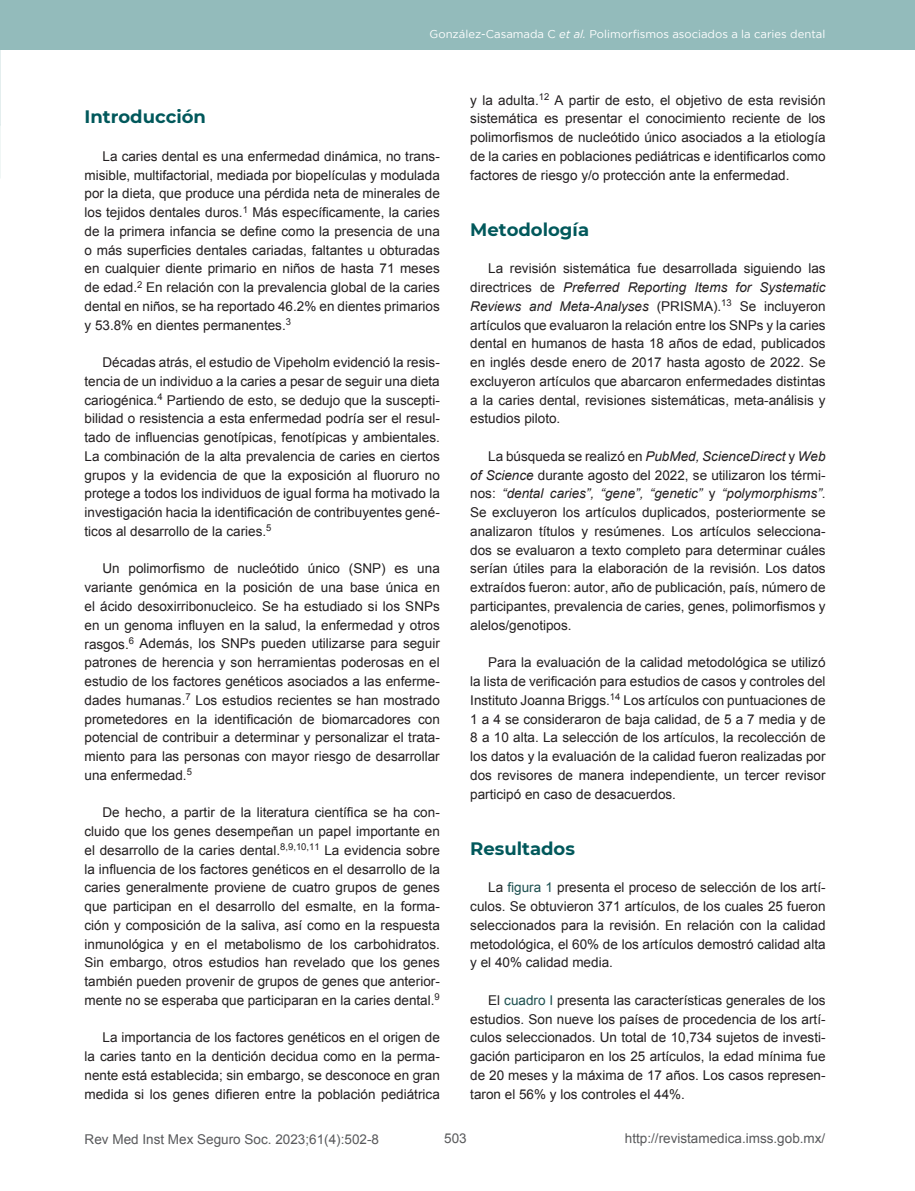
<style>
.page{position:relative;width:915px;height:1191px;background:#fff}
.page>*{position:absolute;margin:0;border:0;box-sizing:border-box;transform-origin:0 0}
.t1{font:700 18px "Montserrat";color:#01585b}
.t2{font:13.5px/18.8px "Arial";color:#231f20;text-align:justify}
.t3{font:13.5px "Arial";color:#58595b}
.t4{font:11.25px "Gotham";color:#fff}
.s1{font-style:italic}
.s2{color:#1c4f4f}
</style>
<div class="page">
<div style="left:0;top:0;width:914px;height:50px;background:#93bbbb"></div>
<p class="t4" style="left:429px;top:28px;width:397px">González-Casamada C <span class="s1">et al.</span> Polimorfismos asociados a la caries dental</p>
<h1 class="t1" style="left:84px;top:104px;width:123px">Introducción</h1>
<p class="t2" style="left:84px;top:147px;width:357px;text-indent:18px">La caries dental es una enfermedad dinámica, no trans&shy;misible, multifactorial, mediada por biopelículas y modulada por la dieta, que produce una pérdida neta de minerales de los tejidos dentales duros.<sup>1</sup> Más específicamente, la caries de la primera infancia se define como la presencia de una o más superficies dentales cariadas, faltantes u obturadas en cualquier diente primario en niños de hasta 71 meses de edad.<sup>2</sup> En relación con la prevalencia global de la caries dental en niños, se ha reportado 46.2% en dientes primarios y 53.8% en dientes permanentes.<sup>3</sup></p>
<p class="t2" style="left:84px;top:353px;width:357px;text-indent:18px">Décadas atrás, el estudio de Vipeholm evidenció la resis&shy;tencia de un individuo a la caries a pesar de seguir una dieta cariogénica.<sup>4</sup> Partiendo de esto, se dedujo que la suscepti&shy;bilidad o resistencia a esta enfermedad podría ser el resul&shy;tado de influencias genotípicas, fenotípicas y ambientales.<br>La combinación de la alta prevalencia de caries en ciertos grupos y la evidencia de que la exposición al fluoruro no protege a todos los individuos de igual forma ha motivado la investigación hacia la identificación de contribuyentes gené&shy;ticos al desarrollo de la caries.<sup>5</sup></p>
<p class="t2" style="left:84px;top:559px;width:357px;text-indent:18px">Un polimorfismo de nucleótido único (SNP) es una variante genómica en la posición de una base única en el ácido desoxirribonucleico. Se ha estudiado si los SNPs en un genoma influyen en la salud, la enfermedad y otros rasgos.<sup>6</sup> Además, los SNPs pueden utilizarse para seguir patrones de herencia y son herramientas poderosas en el estudio de los factores genéticos asociados a las enferme&shy;dades humanas.<sup>7</sup> Los estudios recientes se han mostrado prometedores en la identificación de biomarcadores con potencial de contribuir a determinar y personalizar el trata&shy;miento para las personas con mayor riesgo de desarrollar una enfermedad.<sup>5</sup></p>
<p class="t2" style="left:84px;top:803px;width:357px;text-indent:18px">De hecho, a partir de la literatura científica se ha con&shy;cluido que los genes desempeñan un papel importante en el desarrollo de la caries dental.<sup>8,9,10,11</sup> La evidencia sobre la influencia de los factores genéticos en el desarrollo de la caries generalmente proviene de cuatro grupos de genes que participan en el desarrollo del esmalte, en la forma&shy;ción y composición de la saliva, así como en la respuesta inmunológica y en el metabolismo de los carbohidratos.<br>Sin embargo, otros estudios han revelado que los genes también pueden provenir de grupos de genes que anterior&shy;mente no se esperaba que participaran en la caries dental.<sup>9</sup></p>
<p class="t2" style="left:84px;top:1028px;width:357px;text-indent:18px">La importancia de los factores genéticos en el origen de la caries tanto en la dentición decidua como en la perma&shy;nente está establecida; sin embargo, se desconoce en gran medida si los genes difieren entre la población pediátrica</p>
<p class="t2" style="left:470px;top:91px;width:357px">y la adulta.<sup>12</sup> A partir de esto, el objetivo de esta revisión sistemática es presentar el conocimiento reciente de los polimorfismos de nucleótido único asociados a la etiología de la caries en poblaciones pediátricas e identificarlos como factores de riesgo y/o protección ante la enfermedad.</p>
<h1 class="t1" style="left:470px;top:216px;width:120px">Metodología</h1>
<p class="t2" style="left:470px;top:259px;width:357px;text-indent:18px">La revisión sistemática fue desarrollada siguiendo las directrices de <span class="s1">Preferred Reporting Items for Systematic Reviews and Meta-Analyses</span> (PRISMA).<sup>13</sup> Se incluyeron artículos que evaluaron la relación entre los SNPs y la caries dental en humanos de hasta 18 años de edad, publicados en inglés desde enero de 2017 hasta agosto de 2022. Se excluyeron artículos que abarcaron enfermedades distintas a la caries dental, revisiones sistemáticas, meta-análisis y estudios piloto.</p>
<p class="t2" style="left:470px;top:447px;width:357px;text-indent:18px">La búsqueda se realizó en <span class="s1">PubMed, ScienceDirect</span> y <span class="s1">Web of Science</span> durante agosto del 2022, se utilizaron los térmi&shy;nos: <span class="s1">“dental caries”, “gene”, “genetic”</span> y <span class="s1">“polymorphisms”</span>.<br>Se excluyeron los artículos duplicados, posteriormente se analizaron títulos y resúmenes. Los artículos selecciona&shy;dos se evaluaron a texto completo para determinar cuáles serían útiles para la elaboración de la revisión. Los datos extraídos fueron: autor, año de publicación, país, número de participantes, prevalencia de caries, genes, polimorfismos y alelos/genotipos.</p>
<p class="t2" style="left:470px;top:653px;width:357px;text-indent:18px">Para la evaluación de la calidad metodológica se utilizó la lista de verificación para estudios de casos y controles del Instituto Joanna Briggs.<sup>14</sup> Los artículos con puntuaciones de 1 a 4 se consideraron de baja calidad, de 5 a 7 media y de 8 a 10 alta. La selección de los artículos, la recolección de los datos y la evaluación de la calidad fueron realizadas por dos revisores de manera independiente, un tercer revisor participó en caso de desacuerdos.</p>
<h1 class="t1" style="left:470px;top:835px;width:106px">Resultados</h1>
<p class="t2" style="left:470px;top:878px;width:357px;text-indent:18px">La <span class="s2">figura 1</span> presenta el proceso de selección de los artí&shy;culos. Se obtuvieron 371 artículos, de los cuales 25 fueron seleccionados para la revisión. En relación con la calidad metodológica, el 60% de los artículos demostró calidad alta y el 40% calidad media.</p>
<p class="t2" style="left:470px;top:991px;width:357px;text-indent:18px">El <span class="s2">cuadro I</span> presenta las características generales de los estudios. Son nueve los países de procedencia de los artí&shy;culos seleccionados. Un total de 10,734 sujetos de investi&shy;gación participaron en los 25 artículos, la edad mínima fue de 20 meses y la máxima de 17 años. Los casos represen&shy;taron el 56% y los controles el 44%.</p>
<p class="t3" style="left:85px;top:1130px;width:296px">Rev Med Inst Mex Seguro Soc. 2023;61(4):502-8</p>
<p class="t3" style="left:444px;top:1129px;width:24px">503</p>
<p class="t3" style="left:624px;top:1129px;width:202px">http://revistamedica.imss.gob.mx/</p>
</div>
